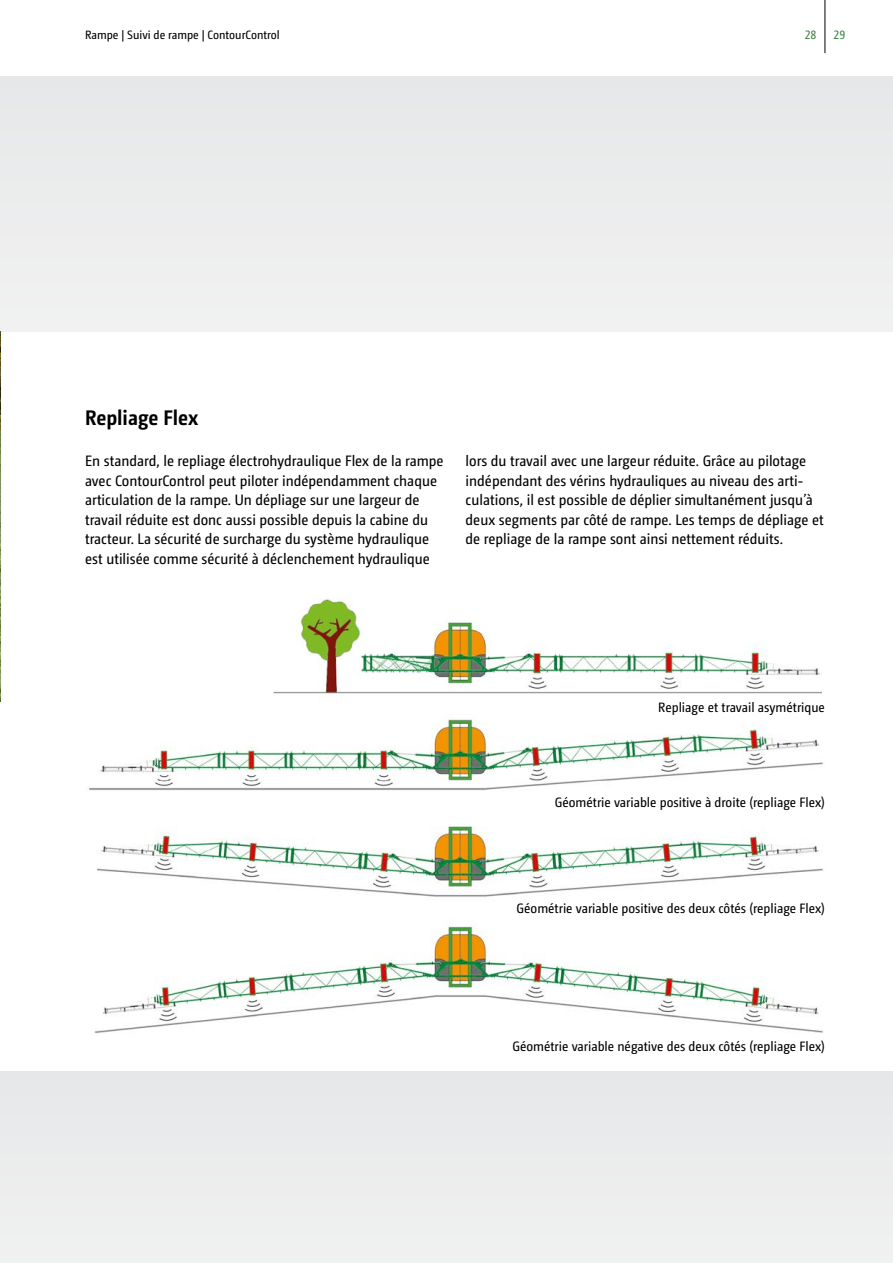
<style>
.page{position:relative;width:893px;height:1263px;background:#fff}
.page>*{position:absolute;margin:0;border:0;box-sizing:border-box;transform-origin:0 0}
.t1{font:700 21px "Camingo Dos Pro S Cd";color:#000}
.t2{font:15px/19.5px "Camingo Dos Pro S Cd";color:#000}
.t3{font:13.5px "Camingo Dos Pro S Cd";color:#000}
.t4{font:12px "Camingo Dos Pro S Cd";color:#000}
.t5{font:12px "Camingo Dos Pro S Cd";color:#3d813f}
</style>
<div class="page">
<div style="left:0;top:77px;width:893px;height:255px;background:#ececed"></div>
<div style="left:0;top:1071px;width:893px;height:192px;background:#ebeced"></div>
<img style="left:0;top:332px;width:1px;height:370px">
<img style="left:89px;top:719px;width:735px;height:314px">
<img style="left:273px;top:599px;width:549px;height:96px">
<hr style="left:825px;top:0;width:1px;height:53px;background:#000">
<p class="t4" style="left:85px;top:28px;width:196px">Rampe | Suivi de rampe | ContourControl</p>
<h1 class="t1" style="left:85px;top:405px;width:115px">Repliage Flex</h1>
<p class="t5" style="left:805px;top:28px;width:13px">28</p>
<p class="t5" style="left:833px;top:28px;width:13px">29</p>
<p class="t2" style="left:85px;top:451px;width:360px">En standard, le repliage électrohydraulique Flex de la rampe avec ContourControl peut piloter indépendamment chaque articulation de la rampe. Un dépliage sur une largeur de travail réduite est donc aussi possible depuis la cabine du tracteur. La sécurité de surcharge du système hydraulique est utilisée comme sécurité à déclenchement hydraulique</p>
<p class="t2" style="left:466px;top:451px;width:360px">lors du travail avec une largeur réduite. Grâce au pilotage indépendant des vérins hydrauliques au niveau des arti&shy;culations, il est possible de déplier simultanément jusqu’à deux segments par côté de rampe. Les temps de dépliage et de repliage de la rampe sont ainsi nettement réduits.</p>
<p class="t3" style="left:658px;top:699px;width:168px">Repliage et travail asymétrique</p>
<p class="t3" style="left:555px;top:794px;width:272px">Géométrie variable positive à droite (repliage Flex)</p>
<p class="t3" style="left:517px;top:901px;width:310px">Géométrie variable positive des deux côtés (repliage Flex)</p>
<p class="t3" style="left:512px;top:1038px;width:314px">Géométrie variable négative des deux côtés (repliage Flex)</p>
</div>
